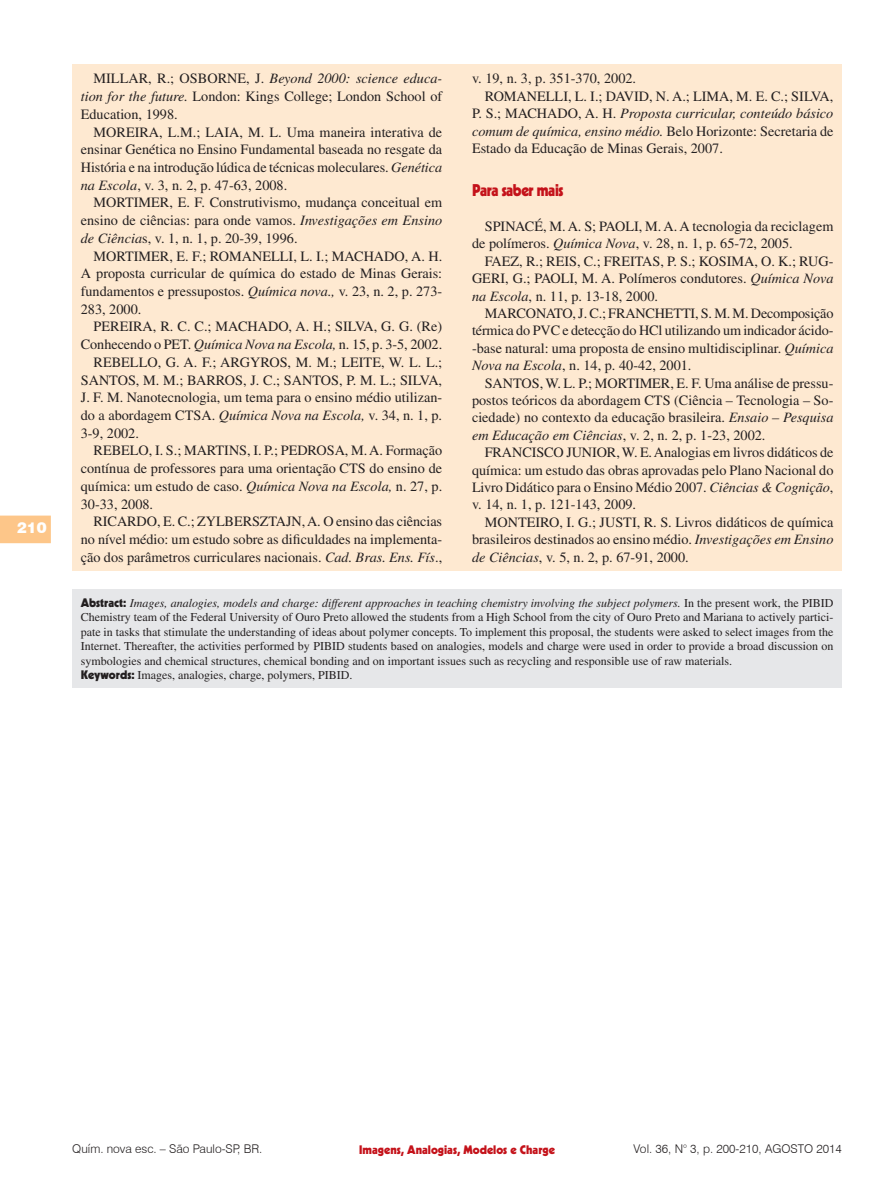
<style>
.page{position:relative;width:893px;height:1191px;background:#fff}
.page>*{position:absolute;margin:0;border:0;box-sizing:border-box;transform-origin:0 0}
.Seção{font:900 16.5px "Kabel";letter-spacing:-.03em;color:#c4121a;scale:.9 1}
.t1{font:900 15px "Swiss 721 BT";color:#fff}
.Bibliografia{font:14.25px/17.7px "Times";color:#231f20;text-align:justify}
.Abstract{font:12px/14.4px "Times";color:#231f20;text-align:justify}
.t2{font:300 12px "Swiss 721 BT";color:#231f20}
.t3{font:900 12px "Kabel";color:#c4121a}
.s1{font-style:italic}
.s2{font-family:"Kabel";font-weight:900}
</style>
<div class="page">
<svg style="left:0;top:515px;width:51px;height:28px"></svg>
<div style="left:72px;top:589px;width:770px;height:98px;background:#e6e7e9"></div>
<div style="left:72px;top:64px;width:770px;height:506px;background:#fee9d1"></div>
<p class="t1" style="left:17px;top:518px;width:31px">210</p>
<p class="Bibliografia" style="left:81px;top:70px;width:363px;text-indent:13px">MILLAR, R.; OSBORNE, J. <span class="s1">Beyond 2000: science educa&shy;tion for the future.</span> London: Kings College; London School of Education, 1998.</p>
<p class="Bibliografia" style="left:81px;top:123px;width:363px;text-indent:13px">MOREIRA, L.M.; LAIA, M. L. Uma maneira interativa de ensinar Genética no Ensino Fundamental baseada no resgate da História e na introdução lúdica de técnicas moleculares. <span class="s1">Genética na Escola</span>, v. 3, n. 2, p. 47-63, 2008.</p>
<p class="Bibliografia" style="left:81px;top:194px;width:363px;text-indent:13px">MORTIMER, E. F. Construtivismo, mudança conceitual em ensino de ciências: para onde vamos. <span class="s1">Investigações em Ensino de Ciência</span>s, v. 1, n. 1, p. 20-39, 1996.</p>
<p class="Bibliografia" style="left:81px;top:247px;width:363px;text-indent:13px">MORTIMER, E. F.; ROMANELLI, L. I.; MACHADO, A. H.<br>A proposta curricular de química do estado de Minas Gerais: fundamentos e pressupostos. <span class="s1">Química nova.,</span> v. 23, n. 2, p. 273- 283, 2000.</p>
<p class="Bibliografia" style="left:81px;top:318px;width:363px;text-align:right">PEREIRA, R. C. C.; MACHADO, A. H.; SILVA, G. G. (Re)<br>Conhecendo o PET. <span class="s1">Química Nova na Escola,</span> n. 15, p. 3-5, 2002.</p>
<p class="Bibliografia" style="left:81px;top:353px;width:363px;text-indent:13px">REBELLO, G. A. F.; ARGYROS, M. M.; LEITE, W. L. L.; SANTOS, M. M.; BARROS, J. C.; SANTOS, P. M. L.; SILVA, J. F. M. Nanotecnologia, um tema para o ensino médio utilizan&shy;do a abordagem CTSA. <span class="s1">Química Nova na Escola,</span> v. 34, n. 1, p.<br>3-9, 2002.</p>
<p class="Bibliografia" style="left:81px;top:442px;width:363px;text-indent:13px">REBELO, I. S.; MARTINS, I. P.; PEDROSA, M. A. Formação contínua de professores para uma orientação CTS do ensino de química: um estudo de caso. <span class="s1">Química Nova na Escola,</span> n. 27, p.<br>30-33, 2008.</p>
<p class="Bibliografia" style="left:81px;top:512px;width:363px;text-indent:13px">RICARDO, E. C.; ZYLBERSZTAJN, A. O ensino das ciências no nível médio: um estudo sobre as dificuldades na implementa&shy;ção dos parâmetros curriculares nacionais. <span class="s1">Cad. Bras. Ens. Fís</span>.,</p>
<p class="Bibliografia" style="left:472px;top:70px;width:166px">v. 19, n. 3, p. 351-370, 2002.</p>
<p class="Bibliografia" style="left:472px;top:87px;width:363px;text-indent:13px">ROMANELLI, L. I.; DAVID, N. A.; LIMA, M. E. C.; SILVA, P. S.; MACHADO, A. H. <span class="s1">Proposta curricular, conteúdo básico comum de química, ensino médio.</span> Belo Horizonte: Secretaria de Estado da Educação de Minas Gerais, 2007.</p>
<p class="Seção" style="left:472px;top:180px;width:103px">Para saber mais</p>
<p class="Bibliografia" style="left:472px;top:217px;width:363px;text-indent:13px">SPINACÉ, M. A. S; PAOLI, M. A. A tecnologia da reciclagem de polímeros. <span class="s1">Química Nova</span>, v. 28, n. 1, p. 65-72, 2005.</p>
<p class="Bibliografia" style="left:472px;top:252px;width:363px;text-indent:13px">FAEZ, R.; REIS, C.; FREITAS, P. S.; KOSIMA, O. K.; RUG-GERI, G.; PAOLI, M. A. Polímeros condutores. <span class="s1">Química Nova na Escola</span>, n. 11, p. 13-18, 2000.</p>
<p class="Bibliografia" style="left:472px;top:304px;width:363px;text-indent:13px">MARCONATO, J. C.; FRANCHETTI, S. M. M. Decomposição térmica do PVC e detecção do HCl utilizando um indicador ácido--base natural: uma proposta de ensino multidisciplinar. <span class="s1">Química Nova na Escola</span>, n. 14, p. 40-42, 2001.</p>
<p class="Bibliografia" style="left:472px;top:374px;width:363px;text-indent:13px">SANTOS, W. L. P.; MORTIMER, E. F. Uma análise de pressu&shy;postos teóricos da abordagem CTS (Ciência – Tecnologia – So&shy;ciedade) no contexto da educação brasileira. <span class="s1">Ensaio – Pesquisa em Educação em Ciências</span>, v. 2, n. 2, p. 1-23, 2002.</p>
<p class="Bibliografia" style="left:472px;top:444px;width:363px;text-indent:13px">FRANCISCO JUNIOR, W. E. Analogias em livros didáticos de química: um estudo das obras aprovadas pelo Plano Nacional do Livro Didático para o Ensino Médio 2007. <span class="s1">Ciências &amp; Cognição</span>, v. 14, n. 1, p. 121-143, 2009.</p>
<p class="Bibliografia" style="left:472px;top:513px;width:363px;text-indent:13px">MONTEIRO, I. G.; JUSTI, R. S. Livros didáticos de química brasileiros destinados ao ensino médio. <span class="s1">Investigações em Ensino de Ciências</span>, v. 5, n. 2, p. 67-91, 2000.</p>
<p class="Abstract" style="left:81px;top:596px;width:754px"><span class="s2">Abstract:</span> <span class="s1">Images, analogies, models and charge: different approaches in teaching chemistry involving the subject polymers.</span> In the present work, the PIBID Chemistry team of the Federal University of Ouro Preto allowed the students from a High School from the city of Ouro Preto and Mariana to actively partici&shy;pate in tasks that stimulate the understanding of ideas about polymer concepts. To implement this proposal, the students were asked to select images from the Internet. Thereafter, the activities performed by PIBID students based on analogies, models and charge were used in order to provide a broad discussion on symbologies and chemical structures, chemical bonding and on important issues such as recycling and responsible use of raw materials.</p>
<p class="Abstract" style="left:81px;top:668px;width:273px"><span class="s2">Keywords:</span> Images, analogies, charge, polymers, PIBID.</p>
<p class="t2" style="left:72px;top:1141px;width:192px">Quím. nova esc. – São Paulo-SP, BR.</p>
<p class="t2" style="left:634px;top:1141px;width:210px">Vol. 36, N° 3, p. 200-210, AGOSTO 2014</p>
<p class="t3" style="left:359px;top:1141px;width:197px">Imagens, Analogias, Modelos e Charge</p>
</div>
